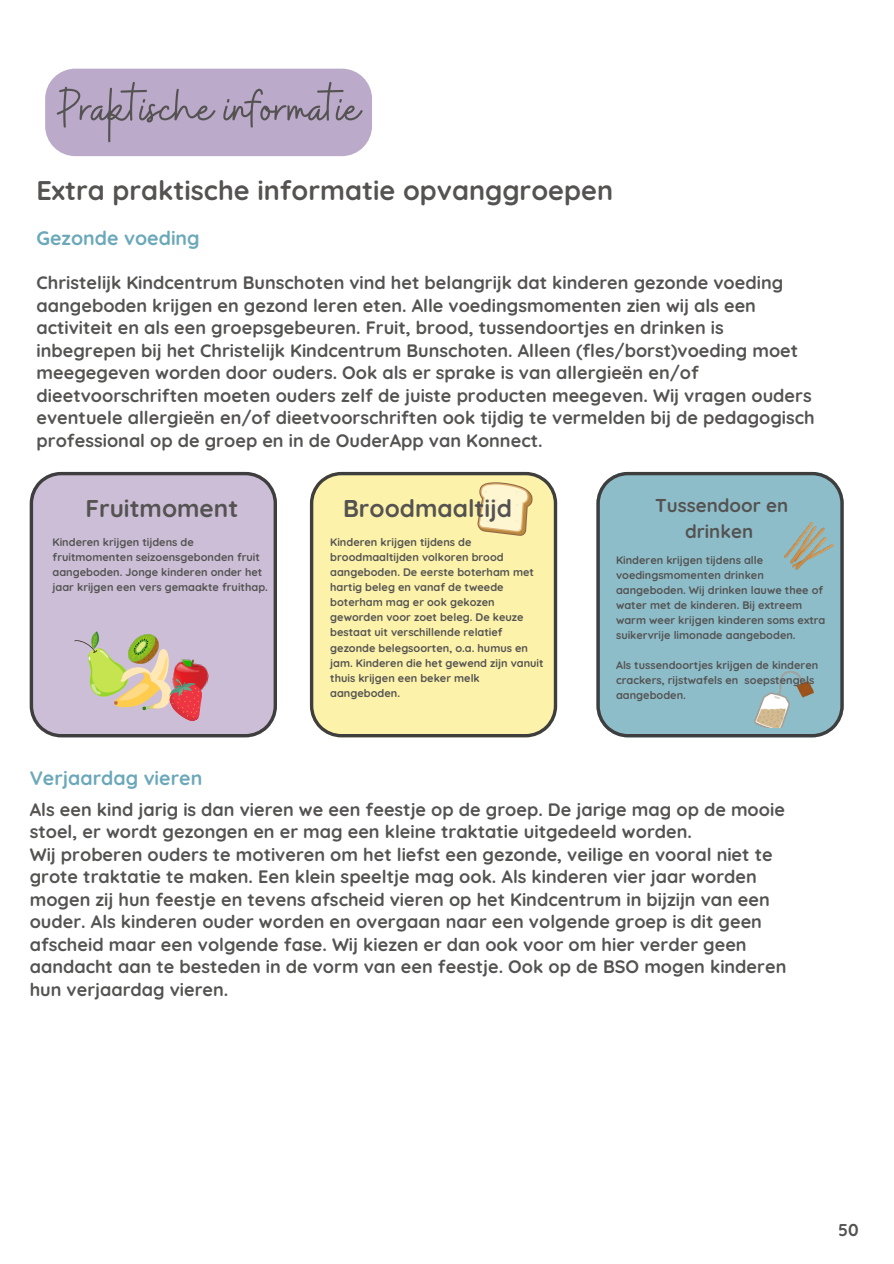
<style>
.page{position:relative;width:894px;height:1264px;background:#fff}
.page>*{position:absolute;margin:0;border:0;box-sizing:border-box;transform-origin:0 0}
.t1{font:54px "Buffalo";color:#545352}
.t2{font:700 27px "Quicksand";color:#545352}
.t3{font:700 24.3px "Quicksand";color:#545352}
.t4{font:700 19.5px "Quicksand";color:#6ba8ba}
.t5{font:700 18.6px/25.7px "Quicksand";color:#545352;text-align:center}
.t6{font:700 18px/22.5px "Quicksand";color:#545352}
.t7{font:700 17.25px "Quicksand";color:#545352}
.t8{font:700 10.95px/15px "Quicksand";color:#545352}
</style>
<div class="page">
<div style="left:45px;top:69px;width:327px;height:87px;background:#bbaac9;border-radius:30px"></div>
<svg style="left:30px;top:472px;width:247px;height:265px;background:#c1b5cb"></svg>
<svg style="left:310px;top:472px;width:247px;height:265px;background:#f2e8a4"></svg>
<svg style="left:596px;top:472px;width:247px;height:265px;background:#8bb7c3"></svg>
<svg style="left:74px;top:631px;width:137px;height:96px;background:#ccb3a1"></svg>
<svg style="left:477px;top:481px;width:55px;height:55px;background:#eedead"></svg>
<img style="left:784px;top:522px;width:48px;height:47px">
<img style="left:753px;top:671px;width:60px;height:56px">
<h1 class="t1" style="left:57px;top:74px;width:304px">Praktische informatie</h1>
<h2 class="t2" style="left:37px;top:173px;width:578px">Extra praktische informatie opvanggroepen</h2>
<h4 class="t4" style="left:37px;top:225px;width:165px">Gezonde voeding</h4>
<h4 class="t6" style="left:37px;top:271px;width:779px">Christelijk Kindcentrum Bunschoten vind het belangrijk dat kinderen gezonde voeding aangeboden krijgen en gezond leren eten. Alle voedingsmomenten zien wij als een activiteit en als een groepsgebeuren. Fruit, brood, tussendoortjes en drinken is inbegrepen bij het Christelijk Kindcentrum Bunschoten. Alleen (fles/borst)voeding moet meegegeven worden door ouders. Ook als er sprake is van allergieën en/of dieetvoorschriften moeten ouders zelf de juiste producten meegeven. Wij vragen ouders eventuele allergieën en/of dieetvoorschriften ook tijdig te vermelden bij de pedagogisch professional op de groep en in de OuderApp van Konnect.</h4>
<p class="t3" style="left:85px;top:493px;width:154px">Fruitmoment</p>
<p class="t8" style="left:53px;top:534px;width:217px">Kinderen krijgen tijdens de fruitmomenten seizoensgebonden fruit aangeboden. Jonge kinderen onder het jaar krijgen een vers gemaakte fruithap.</p>
<h3 class="t3" style="left:343px;top:493px;width:170px">Broodmaaltijd</h3>
<p class="t5" style="left:655px;top:492px;width:135px">Tussendoor en drinken</p>
<p class="t8" style="left:616px;top:552px;width:211px">Kinderen krijgen tijdens alle voedingsmomenten drinken aangeboden. Wij drinken lauwe thee of water met de kinderen. Bij extreem warm weer krijgen kinderen soms extra suikervrije limonade aangeboden.</p>
<p class="t8" style="left:616px;top:657px;width:204px">Als tussendoortjes krijgen de kinderen crackers, rijstwafels en soepstengels aangeboden.</p>
<h3 class="t8" style="left:330px;top:534px;width:215px">Kinderen krijgen tijdens de broodmaaltijden volkoren brood aangeboden. De eerste boterham met hartig beleg en vanaf de tweede boterham mag er ook gekozen geworden voor zoet beleg. De keuze bestaat uit verschillende relatief gezonde belegsoorten, o.a. humus en jam. Kinderen die het gewend zijn vanuit thuis krijgen een beker melk aangeboden.</h3>
<h4 class="t4" style="left:30px;top:765px;width:174px">Verjaardag vieren</h4>
<h4 class="t6" style="left:30px;top:797px;width:758px">Als een kind jarig is dan vieren we een feestje op de groep. De jarige mag op de mooie stoel, er wordt gezongen en er mag een kleine traktatie uitgedeeld worden.<br>Wij proberen ouders te motiveren om het liefst een gezonde, veilige en vooral niet te grote traktatie te maken. Een klein speeltje mag ook. Als kinderen vier jaar worden mogen zij hun feestje en tevens afscheid vieren op het Kindcentrum in bijzijn van een ouder. Als kinderen ouder worden en overgaan naar een volgende groep is dit geen afscheid maar een volgende fase. Wij kiezen er dan ook voor om hier verder geen aandacht aan te besteden in de vorm van een feestje. Ook op de BSO mogen kinderen hun verjaardag vieren.</h4>
<p class="t7" style="left:838px;top:1218px;width:22px">50</p>
</div>
